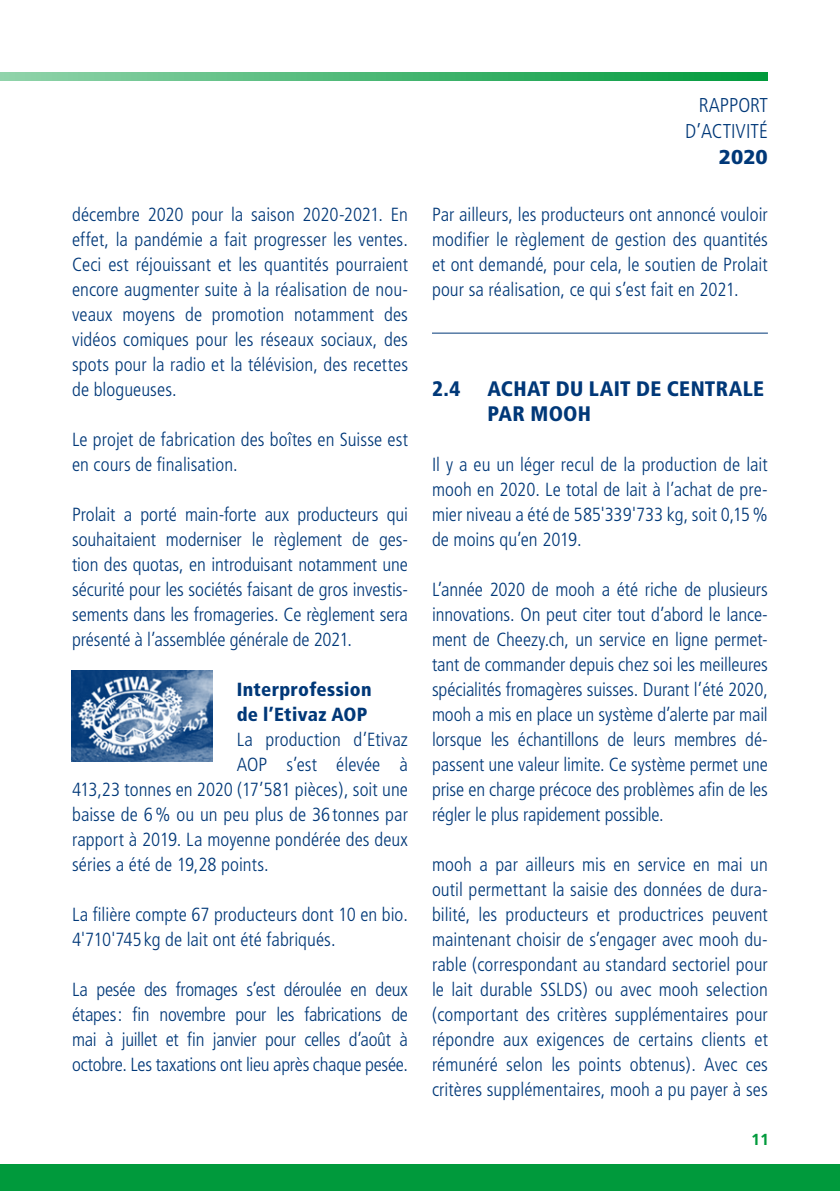
<style>
.page{position:relative;width:840px;height:1191px;background:#fff}
.page>*{position:absolute;margin:0;border:0;box-sizing:border-box;transform-origin:0 0}
.Titre_sous-rubrique{font:900 condensed 21px/25px "Frutiger";letter-spacing:.015em;color:#003878}
.t1{font:300 condensed 20px/26px "Frutiger";color:#003878;text-align:right}
.t2{font:900 20px "Frutiger";color:#003878}
.Texte_courant{font:300 condensed 19px/25px "Frutiger";color:#003878;text-align:justify}
.Titre_de_paragraphe{font:900 condensed 19px/25px "Frutiger";letter-spacing:.015em;color:#003878}
.t3{font:700 16px "Frutiger";color:#009a3c}
</style>
<div class="page">
<div style="left:0;top:1163px;width:839px;height:28px;background:#009a3c"></div>
<svg style="left:0;top:72px;width:767px;height:9px;background:#49b673"></svg>
<img style="left:72px;top:670px;width:140px;height:91px">
<hr style="left:432px;top:333px;width:335px;height:1px;background:#003878">
<p class="Texte_courant" style="left:72px;top:202px;width:337px">décembre 2020 pour la saison 2020-2021. En effet, la pandémie a fait progresser les ventes.<br>Ceci est réjouissant et les quantités pourraient encore augmenter suite à la réalisation de nou&shy;veaux moyens de promotion notamment des vidéos comiques pour les réseaux sociaux, des spots pour la radio et la télévision, des recettes de blogueuses.</p>
<p class="Texte_courant" style="left:72px;top:427px;width:337px">Le projet de fabrication des boîtes en Suisse est en cours de finalisation.</p>
<p class="Texte_courant" style="left:72px;top:502px;width:337px">Prolait a porté main-forte aux producteurs qui souhaitaient moderniser le règlement de ges&shy;tion des quotas, en introduisant notamment une sécurité pour les sociétés faisant de gros investis&shy;sements dans les fromageries. Ce règlement sera présenté à l’assemblée générale de 2021.</p>
<p class="Titre_de_paragraphe" style="left:236px;top:677px;width:136px">Interprofession de l’Etivaz AOP</p>
<p class="Texte_courant" style="left:236px;top:727px;width:173px">La production d’Etivaz</p>
<p class="Texte_courant" style="left:236px;top:752px;width:173px">AOP s’est élevée à</p>
<p class="Texte_courant" style="left:72px;top:777px;width:337px">413,23 tonnes en 2020 (17’581 pièces), soit une</p>
<p class="Texte_courant" style="left:72px;top:802px;width:337px">baisse de 6% ou un peu plus de 36 tonnes par</p>
<p class="Texte_courant" style="left:72px;top:827px;width:337px">rapport à 2019. La moyenne pondérée des deux</p>
<p class="Texte_courant" style="left:72px;top:852px;width:198px">séries a été de 19,28 points.</p>
<p class="Texte_courant" style="left:72px;top:902px;width:337px">La filière compte 67 producteurs dont 10 en bio.<br>4'710'745 kg de lait ont été fabriqués.</p>
<p class="Texte_courant" style="left:72px;top:977px;width:337px">La pesée des fromages s’est déroulée en deux étapes: fin novembre pour les fabrications de mai à juillet et fin janvier pour celles d’août à octobre. Les taxations ont lieu après chaque pesée.</p>
<p class="t1" style="left:684px;top:92px;width:84px">RAPPORT<br>D’ACTIVITÉ</p>
<p class="t2" style="left:718px;top:144px;width:50px">2020</p>
<p class="Texte_courant" style="left:432px;top:202px;width:337px">Par ailleurs, les producteurs ont annoncé vouloir modifier le règlement de gestion des quantités et ont demandé, pour cela, le soutien de Prolait pour sa réalisation, ce qui s’est fait en 2021.</p>
<p class="Titre_sous-rubrique" style="left:432px;top:376px;width:30px">2.4</p>
<p class="Titre_sous-rubrique" style="left:487px;top:376px;width:278px">ACHAT DU LAIT DE CENTRALE<br>PAR MOOH</p>
<p class="Texte_courant" style="left:432px;top:452px;width:337px">Il y a eu un léger recul de la production de lait mooh en 2020. Le total de lait à l’achat de pre&shy;mier niveau a été de 585'339'733 kg, soit 0,15% de moins qu’en 2019.</p>
<p class="Texte_courant" style="left:432px;top:577px;width:337px">L’année 2020 de mooh a été riche de plusieurs innovations. On peut citer tout d’abord le lance&shy;ment de Cheezy.ch, un service en ligne permet&shy;tant de commander depuis chez soi les meilleures spécialités fromagères suisses. Durant l’été 2020, mooh a mis en place un système d’alerte par mail lorsque les échantillons de leurs membres dé&shy;passent une valeur limite. Ce système permet une prise en charge précoce des problèmes afin de les régler le plus rapidement possible.</p>
<p class="Texte_courant" style="left:432px;top:852px;width:337px">mooh a par ailleurs mis en service en mai un outil permettant la saisie des données de dura&shy;bilité, les producteurs et productrices peuvent maintenant choisir de s’engager avec mooh du&shy;rable (correspondant au standard sectoriel pour le lait durable SSLDS) ou avec mooh selection (comportant des critères supplémentaires pour répondre aux exigences de certains clients et rémunéré selon les points obtenus). Avec ces critères supplémentaires, mooh a pu payer à ses</p>
<p class="t3" style="left:750px;top:1129px;width:19px">11</p>
</div>
